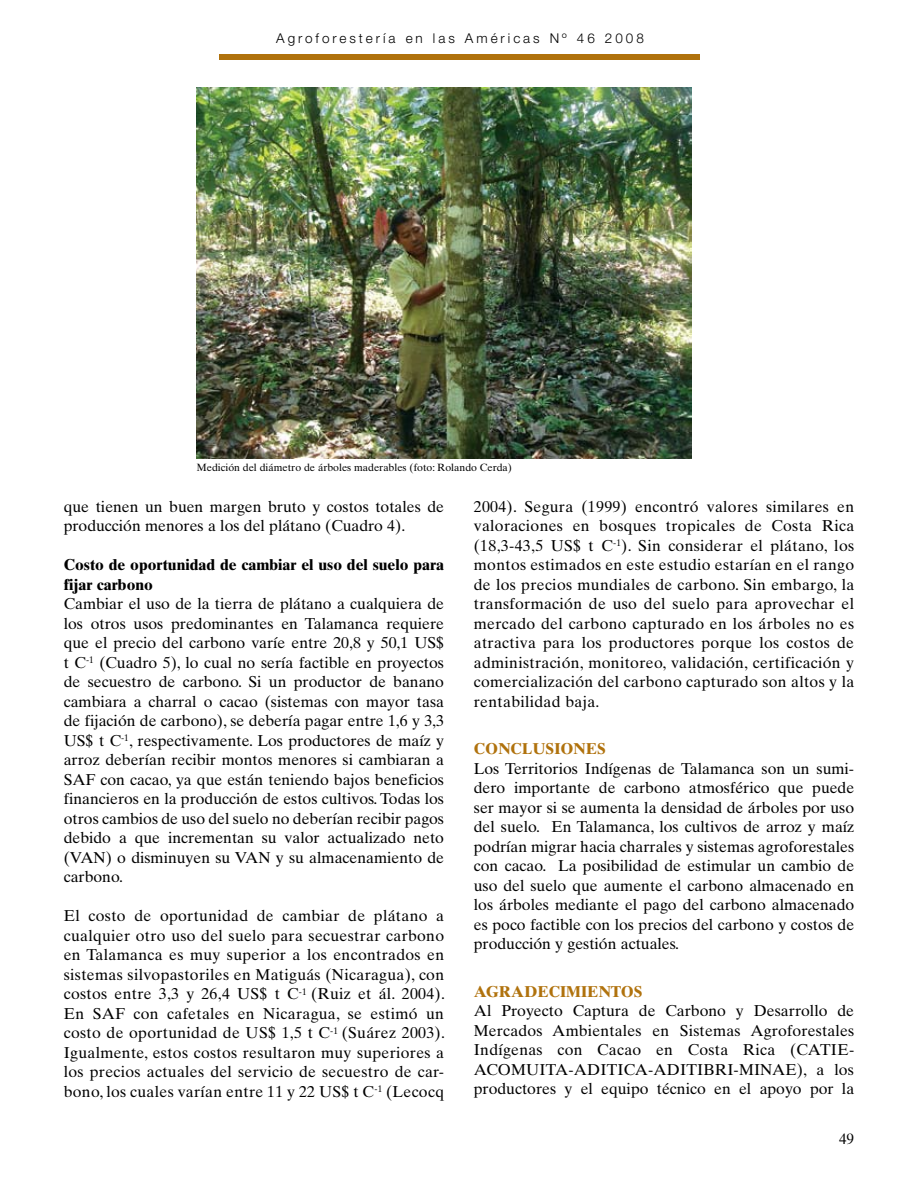
<style>
.page{position:relative;width:918px;height:1179px;background:#fff}
.page>*{position:absolute;margin:0;border:0;box-sizing:border-box;transform-origin:0 0}
.t1{font:15.75px/19.5px "Times Ten";color:#000;text-align:justify}
.t2{font:700 15.75px/19.5px "Times Ten";color:#000}
.t3{font:700 15.75px "Times Ten";color:#b0720d}
.t4{font:15px "Times Ten";color:#000}
.t5{font:300 13.5px "Helvetica Neue";letter-spacing:.22em;color:#000}
.t6{font:10.5px "Times Ten";color:#000}
</style>
<div class="page">
<div style="left:219px;top:54px;width:481px;height:6px;background:#b0720d"></div>
<img style="left:196px;top:87px;width:496px;height:372px">
<p class="t5" style="left:276px;top:30px;width:369px">Agroforestería en las Américas Nº 46 2008</p>
<p class="t6" style="left:197px;top:461px;width:317px">Medición del diámetro de árboles maderables (foto: Rolando Cerda)</p>
<p class="t1" style="left:64px;top:497px;width:382px">que tienen un buen margen bruto y costos totales de producción menores a los del plátano (Cuadro 4).</p>
<p class="t2" style="left:64px;top:555px;width:382px">Costo de oportunidad de cambiar el uso del suelo para fijar carbono</p>
<p class="t1" style="left:64px;top:594px;width:382px">Cambiar el uso de la tierra de plátano a cualquiera de los otros usos predominantes en Talamanca requiere que el precio del carbono varíe entre 20,8 y 50,1 US$ t C<sup>-1</sup> (Cuadro 5), lo cual no sería factible en proyectos de secuestro de carbono. Si un productor de banano cambiara a charral o cacao (sistemas con mayor tasa de fijación de carbono), se debería pagar entre 1,6 y 3,3<br>US$ t C<sup>-1</sup>, respectivamente. Los productores de maíz y arroz deberían recibir montos menores si cambiaran a SAF con cacao, ya que están teniendo bajos beneficios financieros en la producción de estos cultivos. Todas los otros cambios de uso del suelo no deberían recibir pagos debido a que incrementan su valor actualizado neto (VAN) o disminuyen su VAN y su almacenamiento de carbono.</p>
<p class="t1" style="left:64px;top:906px;width:383px">El costo de oportunidad de cambiar de plátano a cualquier otro uso del suelo para secuestrar carbono en Talamanca es muy superior a los encontrados en sistemas silvopastoriles en Matiguás (Nicaragua), con costos entre 3,3 y 26,4 US$ t C<sup>-1</sup> (Ruiz et ál. 2004).<br>En SAF con cafetales en Nicaragua, se estimó un costo de oportunidad de US$ 1,5 t C<sup>-1</sup> (Suárez 2003).<br>Igualmente, estos costos resultaron muy superiores a los precios actuales del servicio de secuestro de car&shy;bono, los cuales varían entre 11 y 22 US$ t C<sup>-1</sup> (Lecocq</p>
<p class="t1" style="left:474px;top:497px;width:382px">2004). Segura (1999) encontró valores similares en valoraciones en bosques tropicales de Costa Rica (18,3-43,5 US$ t C<sup>-1</sup>). Sin considerar el plátano, los montos estimados en este estudio estarían en el rango de los precios mundiales de carbono. Sin embargo, la transformación de uso del suelo para aprovechar el mercado del carbono capturado en los árboles no es atractiva para los productores porque los costos de administración, monitoreo, validación, certificación y comercialización del carbono capturado son altos y la rentabilidad baja.</p>
<p class="t3" style="left:474px;top:739px;width:134px">CONCLUSIONES</p>
<p class="t1" style="left:474px;top:758px;width:382px">Los Territorios Indígenas de Talamanca son un sumi&shy;dero importante de carbono atmosférico que puede ser mayor si se aumenta la densidad de árboles por uso del suelo. En Talamanca, los cultivos de arroz y maíz podrían migrar hacia charrales y sistemas agroforestales con cacao. La posibilidad de estimular un cambio de uso del suelo que aumente el carbono almacenado en los árboles mediante el pago del carbono almacenado es poco factible con los precios del carbono y costos de producción y gestión actuales.</p>
<p class="t3" style="left:474px;top:982px;width:170px">AGRADECIMIENTOS</p>
<p class="t1" style="left:474px;top:1001px;width:382px">Al Proyecto Captura de Carbono y Desarrollo de Mercados Ambientales en Sistemas Agroforestales Indígenas con Cacao en Costa Rica (CATIE-ACOMUITA-ADITICA-ADITIBRI-MINAE), a los productores y el equipo técnico en el apoyo por la</p>
<p class="t4" style="left:839px;top:1130px;width:16px">49</p>
</div>
